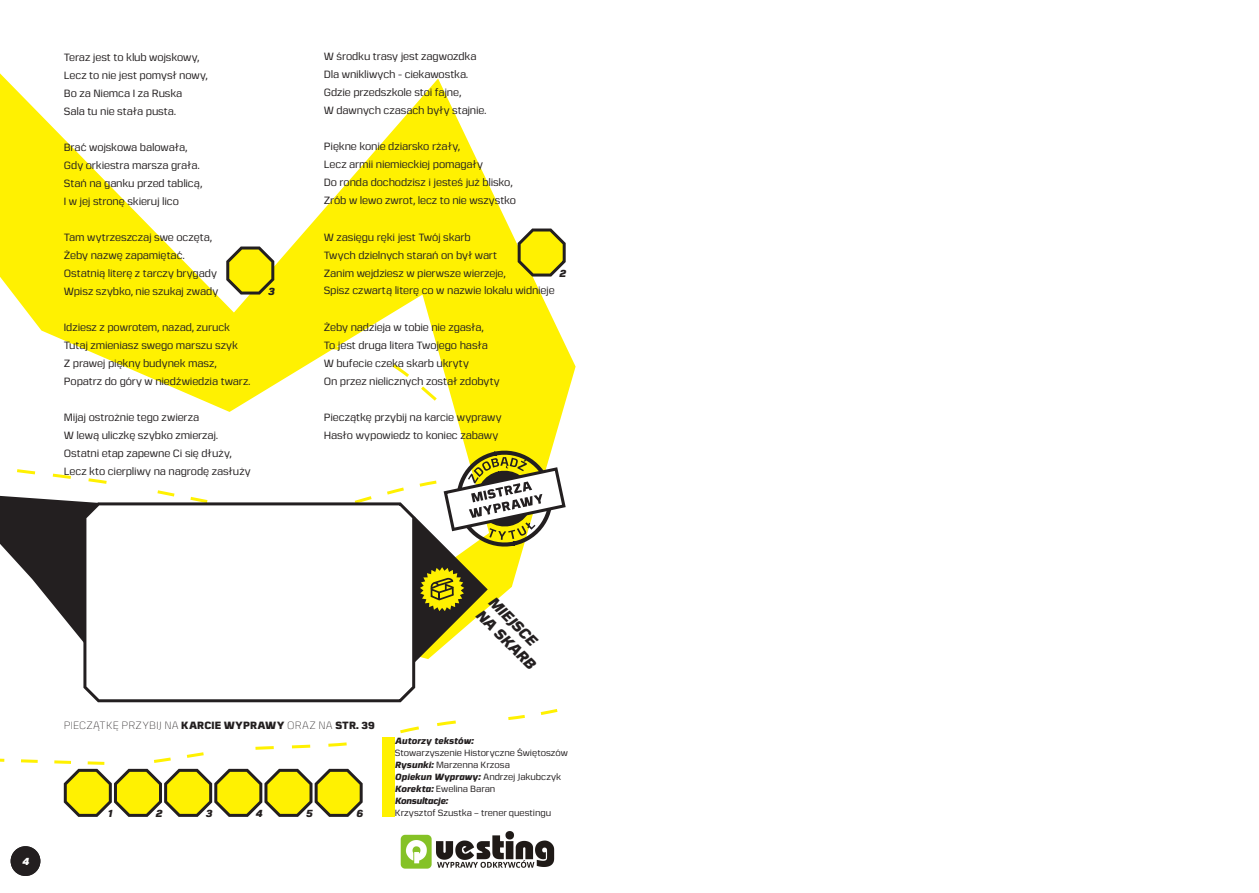
<style>
.page{position:relative;width:1259px;height:893px;background:#fff}
.page>*{position:absolute;margin:0;border:0;box-sizing:border-box;transform-origin:0 0}
.t1{font:italic 800 15px/18px "Gunar";color:#231f20}
.t2{font:500 10.5px/18px "Gunar";letter-spacing:-.01em;color:#231f20}
.t3{font:300 10.5px "Gunar";letter-spacing:.015em;color:#231f20}
.t4{font:italic 800 10.5px "Gunar";color:#231f20}
.t5{font:italic 800 10.5px "Gunar";color:#fff}
.t6{font:500 9px/12px "Gunar";color:#231f20}
.t7{font:italic 800 9px "Gunar";letter-spacing:.01em;color:#231f20}
.s1{font-weight:800}
.s2{font-weight:800;font-style:italic}
</style>
<div class="page">
<svg style="left:400px;top:720px;width:56px;height:13px"></svg>
<svg style="left:508px;top:709px;width:49px;height:11px"></svg>
<div style="left:383px;top:737px;width:12px;height:80px;background:#fff101"></div>
<svg style="left:0;top:73px;width:575px;height:411px"></svg>
<svg style="left:0;top:490px;width:208px;height:152px"></svg>
<svg style="left:83px;top:502px;width:332px;height:200px"></svg>
<svg style="left:226px;top:246px;width:48px;height:49px;background:#d5cb2d"></svg>
<svg style="left:517px;top:228px;width:49px;height:49px;background:#d6cc2f"></svg>
<svg style="left:0;top:742px;width:363px;height:75px"></svg>
<svg style="left:322px;top:446px;width:244px;height:216px"></svg>
<div style="left:11px;top:846px;width:29px;height:30px;background:#231f20;border-radius:50%"></div>
<img style="left:400px;top:831px;width:155px;height:38px">
<p class="t2" style="left:64px;top:48px;width:145px">Teraz jest to klub wojskowy,<br>Lecz to nie jest pomysł nowy,<br>Bo za Niemca I za Ruska<br>Sala tu nie stała pusta.</p>
<p class="t2" style="left:64px;top:138px;width:140px">Brać wojskowa balowała,<br>Gdy orkiestra marsza grała.<br>Stań na ganku przed tablicą,<br>I w jej stronę skieruj lico</p>
<p class="t2" style="left:64px;top:228px;width:156px">Tam wytrzeszczaj swe oczęta,<br>Żeby nazwę zapamiętać.<br>Ostatnią literę z tarczy brygady<br>Wpisz szybko, nie szukaj zwady</p>
<p class="t2" style="left:64px;top:318px;width:188px">Idziesz z powrotem, nazad, zuruck Tutaj zmieniasz swego marszu szyk<br>Z prawej piękny budynek masz, Popatrz do góry w niedźwiedzia twarz.</p>
<p class="t2" style="left:64px;top:408px;width:188px">Mijaj ostrożnie tego zwierza<br>W lewą uliczkę szybko zmierzaj.<br>Ostatni etap zapewne Ci się dłuży, Lecz kto cierpliwy na nagrodę zasłuży</p>
<p class="t4" style="left:268px;top:285px;width:8px">3</p>
<p class="t2" style="left:324px;top:48px;width:164px">W środku trasy jest zagwozdka<br>Dla wnikliwych - ciekawostka.<br>Gdzie przedszkole stoi fajne,<br>W dawnych czasach były stajnie.</p>
<p class="t2" style="left:324px;top:138px;width:194px">Piękne konie dziarsko rżały,<br>Lecz armii niemieckiej pomagały<br>Do ronda dochodzisz i jesteś już blisko, Zrób w lewo zwrot, lecz to nie wszystko</p>
<p class="t2" style="left:324px;top:228px;width:232px">W zasięgu ręki jest Twój skarb<br>Twych dzielnych starań on był wart<br>Zanim wejdziesz w pierwsze wierzeje,<br>Spisz czwartą literę co w nazwie lokalu widnieje</p>
<p class="t2" style="left:324px;top:318px;width:177px">Żeby nadzieja w tobie nie zgasła,<br>To jest druga litera Twojego hasła W bufecie czeka skarb ukryty<br>On przez nielicznych został zdobyty</p>
<p class="t2" style="left:324px;top:408px;width:179px">Pieczątkę przybij na karcie wyprawy<br>Hasło wypowiedz to koniec zabawy</p>
<p class="t4" style="left:559px;top:267px;width:8px">2</p>
<p class="t5" style="left:22px;top:855px;width:9px">4</p>
<p class="t3" style="left:64px;top:719px;width:312px">PIECZĄTKĘ PRZYBIJ NA <span class="s1">KARCIE WYPRAWY</span> ORAZ NA <span class="s1">STR. 39</span></p>
<p class="t4" style="left:107px;top:807px;width:6px">1</p>
<p class="t4" style="left:155px;top:807px;width:8px">2</p>
<p class="t4" style="left:206px;top:807px;width:8px">3</p>
<p class="t4" style="left:255px;top:807px;width:8px">4</p>
<p class="t4" style="left:306px;top:807px;width:8px">5</p>
<p class="t4" style="left:356px;top:807px;width:8px">6</p>
<h1 class="t1" style="left:497px;top:593px;width:79px;rotate:45deg">MIEJSCE<br>NA SKARB</h1>
<p class="t7" style="left:395px;top:736px;width:80px">Autorzy tekstów:</p>
<p class="t6" style="left:395px;top:748px;width:175px">Stowarzyszenie Historyczne Świętoszów<br><span class="s2">Rysunki:</span> Marzenna Krzosa<br><span class="s2">Opiekun Wyprawy:</span> Andrzej Jakubczyk<br><span class="s2">Korekta:</span> Ewelina Baran<br><span class="s2">Konsultacje:</span></p>
<p class="t6" style="left:395px;top:808px;width:158px">Krzysztof Szustka – trener questingu</p>
</div>
